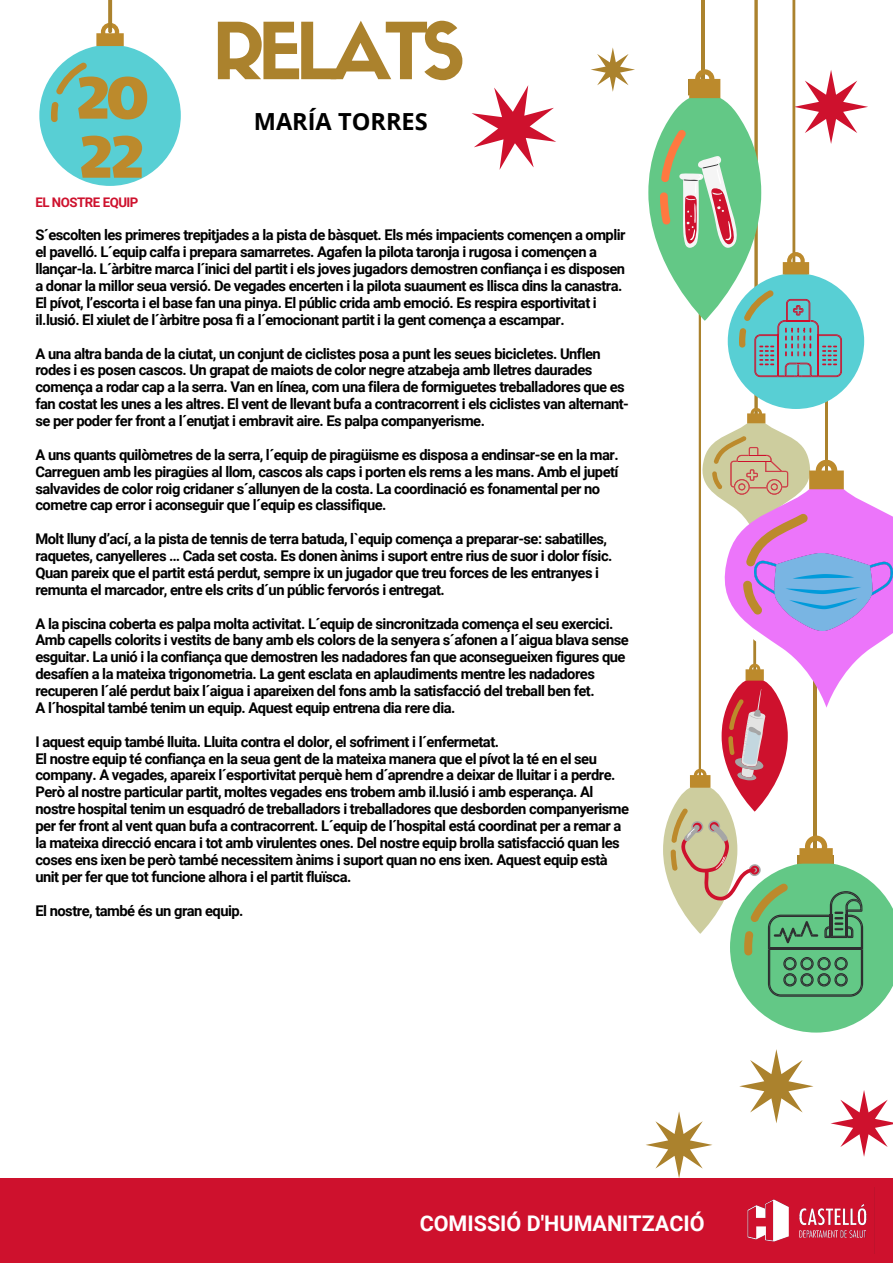
<style>
.page{position:relative;width:893px;height:1263px;background:#fff}
.page>*{position:absolute;margin:0;border:0;box-sizing:border-box;transform-origin:0 0}
.t1{font:77.18px "Sifonn Basic";letter-spacing:-.085em;color:#ab822d}
.t2{font:59.85px/59.1px "Candal";color:#bc8a2c}
.t3{font:700 23.55px "Open Sans";color:#000}
.t4{font:700 21.52px "Roboto";color:#fff}
.t5{font:700 14.77px/16.9px "Roboto";letter-spacing:-.035em;color:#000}
.t6{font:700 13.2px "Roboto";letter-spacing:-.035em;color:#ce112d}
</style>
<div class="page">
<hr style="left:825px;top:330px;width:3px;height:152px;background:#ab822d">
<hr style="left:701px;top:0;width:4px;height:90px;background:#ab822d">
<hr style="left:792px;top:0;width:3px;height:271px;background:#ab822d">
<hr style="left:699px;top:284px;width:2px;height:497px;background:#ab822d">
<svg style="left:754px;top:0;width:4px;height:408px"></svg>
<div style="left:728px;top:273px;width:136px;height:136px;background:#58cfd4;border-radius:50%"></div>
<svg style="left:591px;top:47px;width:277px;height:350px"></svg>
<div style="left:39px;top:45px;width:142px;height:141px;background:#58cfd4;border-radius:50%"></div>
<svg style="left:96px;top:23px;width:28px;height:23px"></svg>
<svg style="left:51px;top:62px;width:36px;height:60px"></svg>
<svg style="left:108px;top:0;width:4px;height:31px"></svg>
<div style="left:0;top:1178px;width:893px;height:85px;background:#ce112d"></div>
<svg style="left:471px;top:85px;width:85px;height:85px"></svg>
<svg style="left:646px;top:408px;width:247px;height:770px"></svg>
<img style="left:747px;top:1187px;width:128px;height:66px">
<h2 class="t2" style="left:74px;top:63px;width:77px">20<br>22</h2>
<h1 class="t1" style="left:212px;top:21px;width:254px">RELATS</h1>
<h3 class="t3" style="left:254px;top:105px;width:175px">MARÍA TORRES</h3>
<p class="t6" style="left:35px;top:195px;width:105px">EL NOSTRE EQUIP</p>
<p class="t5" style="left:35px;top:227px;width:591px">S´escolten les primeres trepitjades a la pista de bàsquet. Els més impacients començen a omplir el pavelló. L´equip calfa i prepara samarretes. Agafen la pilota taronja i rugosa i començen a llançar-la. L´àrbitre marca l´inici del partit i els joves jugadors demostren confiança i es disposen a donar la millor seua versió. De vegades encerten i la pilota suaument es llisca dins la canastra.<br>El pívot, l’escorta i el base fan una pinya. El públic crida amb emoció. Es respira esportivitat i il.lusió. El xiulet de l´àrbitre posa fi a l´emocionant partit i la gent comença a escampar.</p>
<p class="t5" style="left:35px;top:345px;width:595px">A una altra banda de la ciutat, un conjunt de ciclistes posa a punt les seues bicicletes. Unflen rodes i es posen cascos. Un grapat de maiots de color negre atzabeja amb lletres daurades comença a rodar cap a la serra. Van en línea, com una filera de formiguetes treballadores que es fan costat les unes a les altres. El vent de llevant bufa a contracorrent i els ciclistes van alternant&shy;se per poder fer front a l´enutjat i embravit aire. Es palpa companyerisme.</p>
<p class="t5" style="left:35px;top:446px;width:585px">A uns quants quilòmetres de la serra, l´equip de piragüisme es disposa a endinsar-se en la mar.<br>Carreguen amb les piragües al llom, cascos als caps i porten els rems a les mans. Amb el jupetí salvavides de color roig cridaner s´allunyen de la costa. La coordinació es fonamental per no cometre cap error i aconseguir que l´equip es classifique.</p>
<p class="t5" style="left:35px;top:531px;width:578px">Molt lluny d’ací, a la pista de tennis de terra batuda, l`equip comença a preparar-se: sabatilles, raquetes, canyelleres … Cada set costa. Es donen ànims i suport entre rius de suor i dolor físic.<br>Quan pareix que el partit está perdut, sempre ix un jugador que treu forces de les entranyes i remunta el marcador, entre els crits d´un públic fervorós i entregat.</p>
<p class="t5" style="left:35px;top:615px;width:595px">A la piscina coberta es palpa molta activitat. L´equip de sincronitzada comença el seu exercici.<br>Amb capells colorits i vestits de bany amb els colors de la senyera s´afonen a l´aigua blava sense esguitar. La unió i la confiança que demostren les nadadores fan que aconsegueixen figures que desafíen a la mateixa trigonometria. La gent esclata en aplaudiments mentre les nadadores recuperen l´alé perdut baix l´aigua i apareixen del fons amb la satisfacció del treball ben fet.<br>A l´hospital també tenim un equip. Aquest equip entrena dia rere dia.</p>
<p class="t5" style="left:35px;top:733px;width:595px">I aquest equip també lluita. Lluita contra el dolor, el sofriment i l´enfermetat.<br>El nostre equip té confiança en la seua gent de la mateixa manera que el pívot la té en el seu company. A vegades, apareix l´esportivitat perquè hem d´aprendre a deixar de lluitar i a perdre.<br>Però al nostre particular partit, moltes vegades ens trobem amb il.lusió i amb esperança. Al nostre hospital tenim un esquadró de treballadors i treballadores que desborden companyerisme per fer front al vent quan bufa a contracorrent. L´equip de l´hospital está coordinat per a remar a la mateixa direcció encara i tot amb virulentes ones. Del nostre equip brolla satisfacció quan les coses ens ixen be però també necessitem ànims i suport quan no ens ixen. Aquest equip està unit per fer que tot funcione alhora i el partit fluïsca.</p>
<p class="t5" style="left:35px;top:902px;width:210px">El nostre, també és un gran equip.</p>
<h3 class="t4" style="left:420px;top:1211px;width:286px">COMISSIÓ D'HUMANITZACIÓ</h3>
</div>
